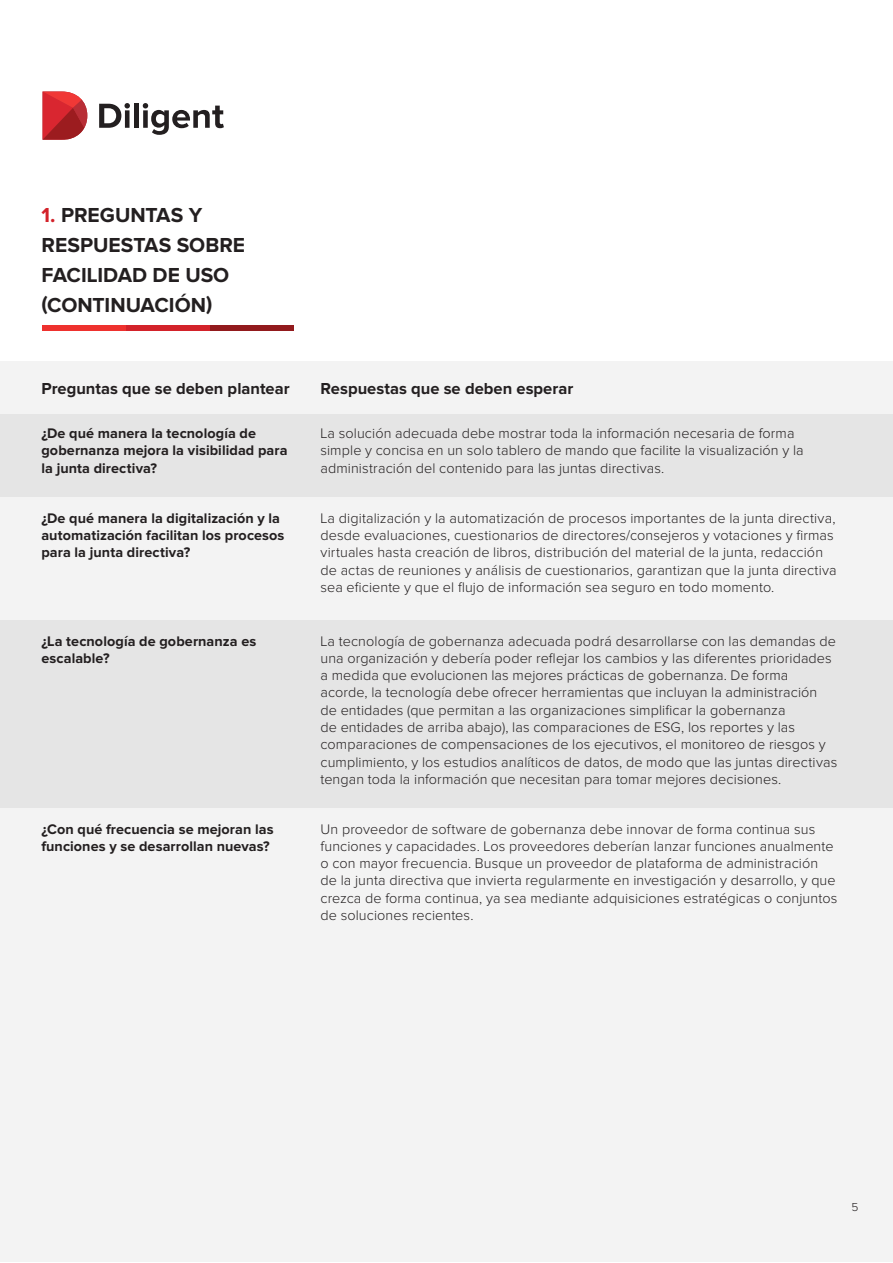
<style>
.page{position:relative;width:893px;height:1263px;background:#fff}
.page>*{position:absolute;margin:0;border:0;box-sizing:border-box;transform-origin:0 0}
.Header_CAPS{font:700 21px/30px "Proxima Nova";color:#231f20}
.Body_Text{font:700 16.5px "Proxima Nova";color:#231f20}
.Body_Text-2{font:300 14.4px/17.2px "Proxima Nova";letter-spacing:.005em;color:#231f20}
.Body_Text-3{font:700 14.4px/17.2px "Proxima Nova";letter-spacing:.005em;color:#231f20}
.t1{font:300 12px "Proxima Nova";color:#231f20}
.s1{color:#d3222a}
</style>
<div class="page">
<svg style="left:99px;top:103px;width:31px;height:25px"></svg>
<div style="left:134px;top:104px;width:5px;height:24px;background:#231f20"></div>
<svg style="left:143px;top:103px;width:81px;height:32px"></svg>
<svg style="left:42px;top:91px;width:45px;height:49px"></svg>
<div style="left:0;top:414px;width:893px;height:83px;background:#e5e5e5"></div>
<div style="left:0;top:497px;width:893px;height:123px;background:#f3f3f3"></div>
<div style="left:0;top:620px;width:893px;height:188px;background:#e5e5e5"></div>
<div style="left:0;top:808px;width:893px;height:453px;background:#f3f3f3"></div>
<div style="left:0;top:361px;width:893px;height:53px;background:#f3f3f3"></div>
<div style="left:42px;top:325px;width:84px;height:6px;background:#ee312e"></div>
<div style="left:126px;top:325px;width:84px;height:6px;background:#d3222a"></div>
<div style="left:210px;top:325px;width:83px;height:6px;background:#921a1d"></div>
<p class="Header_CAPS" style="left:41px;top:201px;width:205px"><span class="s1">1.</span> PREGUNTAS Y<br>RESPUESTAS SOBRE<br>FACILIDAD DE USO (CONTINUACIÓN)</p>
<p class="Body_Text" style="left:41px;top:381px;width:250px">Preguntas que se deben plantear</p>
<p class="Body_Text" style="left:320px;top:381px;width:254px">Respuestas que se deben esperar</p>
<p class="Body_Text-3" style="left:41px;top:425px;width:248px">¿De qué manera la tecnología de gobernanza mejora la visibilidad para la junta directiva?</p>
<p class="Body_Text-2" style="left:320px;top:425px;width:485px">La solución adecuada debe mostrar toda la información necesaria de forma simple y concisa en un solo tablero de mando que facilite la visualización y la administración del contenido para las juntas directivas.</p>
<p class="Body_Text-3" style="left:41px;top:510px;width:244px">¿De qué manera la digitalización y la automatización facilitan los procesos para la junta directiva?</p>
<p class="Body_Text-2" style="left:320px;top:510px;width:518px">La digitalización y la automatización de procesos importantes de la junta directiva, desde evaluaciones, cuestionarios de directores/consejeros y votaciones y firmas virtuales hasta creación de libros, distribución del material de la junta, redacción de actas de reuniones y análisis de cuestionarios, garantizan que la junta directiva sea eficiente y que el flujo de información sea seguro en todo momento.</p>
<p class="Body_Text-3" style="left:41px;top:633px;width:216px">¿La tecnología de gobernanza es escalable?</p>
<p class="Body_Text-2" style="left:320px;top:633px;width:518px">La tecnología de gobernanza adecuada podrá desarrollarse con las demandas de una organización y debería poder reflejar los cambios y las diferentes prioridades a medida que evolucionen las mejores prácticas de gobernanza. De forma acorde, la tecnología debe ofrecer herramientas que incluyan la administración de entidades (que permitan a las organizaciones simplificar la gobernanza<br>de entidades de arriba abajo), las comparaciones de ESG, los reportes y las comparaciones de compensaciones de los ejecutivos, el monitoreo de riesgos y cumplimiento, y los estudios analíticos de datos, de modo que las juntas directivas tengan toda la información que necesitan para tomar mejores decisiones.</p>
<p class="Body_Text-3" style="left:41px;top:821px;width:234px">¿Con qué frecuencia se mejoran las funciones y se desarrollan nuevas?</p>
<p class="Body_Text-2" style="left:320px;top:821px;width:518px">Un proveedor de software de gobernanza debe innovar de forma continua sus funciones y capacidades. Los proveedores deberían lanzar funciones anualmente o con mayor frecuencia. Busque un proveedor de plataforma de administración de la junta directiva que invierta regularmente en investigación y desarrollo, y que crezca de forma continua, ya sea mediante adquisiciones estratégicas o conjuntos de soluciones recientes.</p>
<p class="t1" style="left:851px;top:1202px;width:8px">5</p>
</div>
